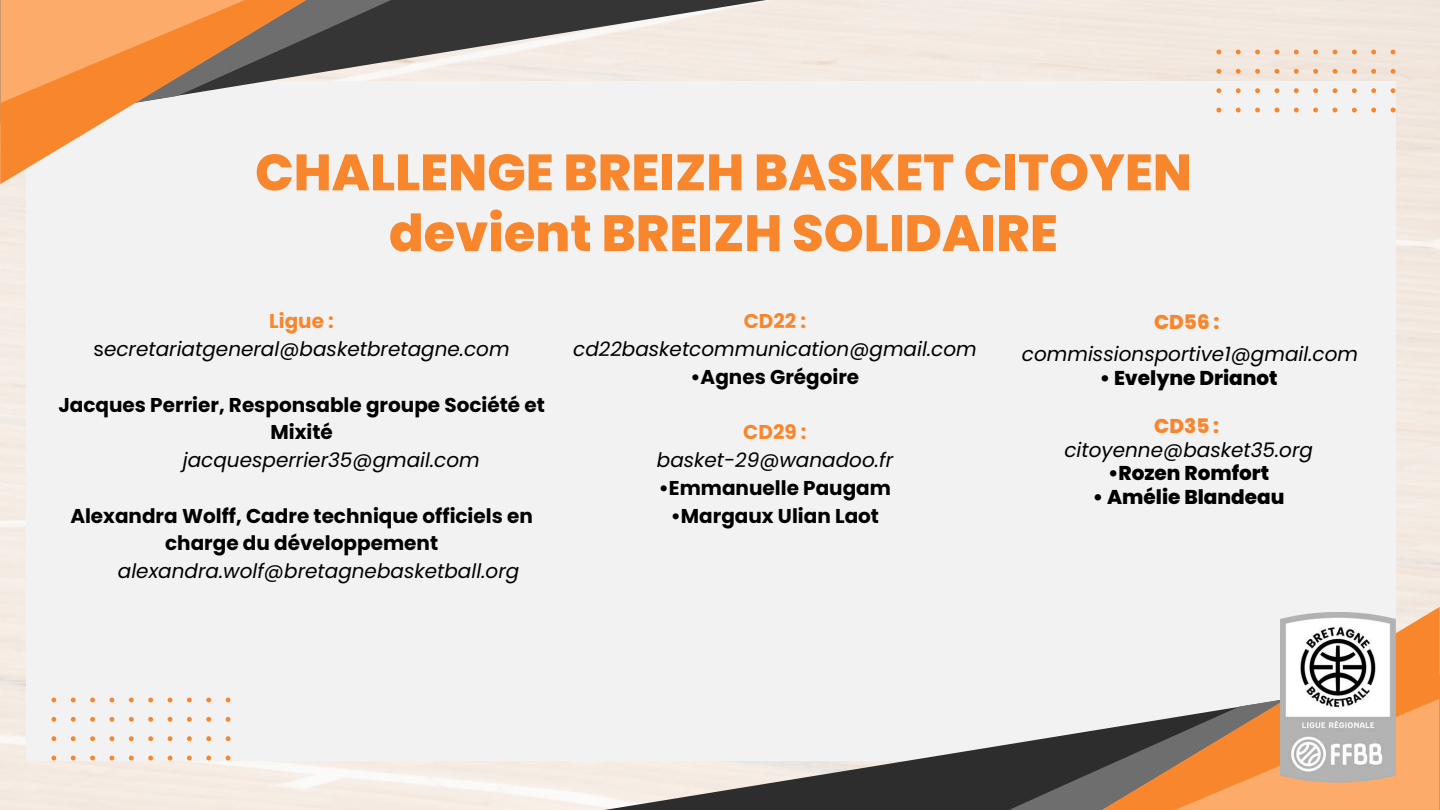
<style>
.page{position:relative;width:1440px;height:810px;background:#f3eae2}
.page>*{position:absolute;margin:0;border:0;box-sizing:border-box;transform-origin:0 0}
.t1{font:800 51px/60.8px "Poppins";color:#f8862c;text-align:center}
.t2{font:italic 20px/27.7px "Poppins";color:#000;text-align:center}
.t3{font:700 20px/27.8px "Poppins";color:#000;text-align:center}
.t4{font:800 20px "Poppins";color:#000}
.t5{font:700 20px "Poppins";color:#f8862c}
.t6{font:800 20px "Poppins";color:#f8862c}
.s1{font-weight:700;font-style:normal;color:#f8862c}
.s2{font-style:normal}
</style>
<div class="page">
<div style="left:27px;top:81px;width:1369px;height:679px;background:#f2f2f2"></div>
<svg style="left:565px;top:754px;width:379px;height:56px"></svg>
<svg style="left:944px;top:737px;width:109px;height:73px;background:#484848"></svg>
<svg style="left:1053px;top:607px;width:387px;height:203px"></svg>
<svg style="left:439px;top:0;width:336px;height:81px;background:#b5b0ab"></svg>
<svg style="left:342px;top:0;width:97px;height:81px;background:#686665"></svg>
<svg style="left:0;top:0;width:342px;height:184px"></svg>
<svg style="left:1216px;top:50px;width:5px;height:4px"></svg>
<svg style="left:1236px;top:50px;width:5px;height:4px"></svg>
<svg style="left:1255px;top:50px;width:5px;height:4px"></svg>
<svg style="left:1274px;top:50px;width:5px;height:4px"></svg>
<svg style="left:1294px;top:50px;width:5px;height:4px"></svg>
<svg style="left:1313px;top:50px;width:5px;height:4px"></svg>
<svg style="left:1333px;top:50px;width:4px;height:4px"></svg>
<svg style="left:1352px;top:50px;width:5px;height:4px"></svg>
<svg style="left:1371px;top:50px;width:5px;height:4px"></svg>
<svg style="left:1216px;top:69px;width:5px;height:5px"></svg>
<svg style="left:1236px;top:69px;width:5px;height:5px"></svg>
<svg style="left:1255px;top:69px;width:5px;height:5px"></svg>
<svg style="left:1274px;top:69px;width:5px;height:5px"></svg>
<svg style="left:1294px;top:69px;width:5px;height:5px"></svg>
<svg style="left:1313px;top:69px;width:5px;height:5px"></svg>
<svg style="left:1333px;top:69px;width:4px;height:5px"></svg>
<svg style="left:1352px;top:69px;width:5px;height:5px"></svg>
<svg style="left:1371px;top:69px;width:5px;height:5px"></svg>
<svg style="left:1216px;top:88px;width:5px;height:5px"></svg>
<svg style="left:1236px;top:88px;width:5px;height:5px"></svg>
<svg style="left:1255px;top:88px;width:5px;height:5px"></svg>
<svg style="left:1274px;top:88px;width:5px;height:5px"></svg>
<svg style="left:1294px;top:88px;width:5px;height:5px"></svg>
<svg style="left:1313px;top:88px;width:5px;height:5px"></svg>
<svg style="left:1333px;top:88px;width:4px;height:5px"></svg>
<svg style="left:1352px;top:88px;width:5px;height:5px"></svg>
<svg style="left:1371px;top:88px;width:5px;height:5px"></svg>
<svg style="left:1216px;top:108px;width:5px;height:4px"></svg>
<svg style="left:1236px;top:108px;width:5px;height:4px"></svg>
<svg style="left:1255px;top:108px;width:5px;height:4px"></svg>
<svg style="left:1274px;top:108px;width:5px;height:4px"></svg>
<svg style="left:1294px;top:108px;width:5px;height:4px"></svg>
<svg style="left:1313px;top:108px;width:5px;height:4px"></svg>
<svg style="left:1333px;top:108px;width:4px;height:4px"></svg>
<svg style="left:1352px;top:108px;width:5px;height:4px"></svg>
<svg style="left:1371px;top:108px;width:5px;height:4px"></svg>
<svg style="left:1391px;top:50px;width:4px;height:4px"></svg>
<svg style="left:1391px;top:69px;width:4px;height:5px"></svg>
<svg style="left:1391px;top:88px;width:4px;height:5px"></svg>
<svg style="left:1391px;top:108px;width:4px;height:4px"></svg>
<svg style="left:51px;top:698px;width:5px;height:4px"></svg>
<svg style="left:71px;top:698px;width:5px;height:4px"></svg>
<svg style="left:90px;top:698px;width:5px;height:4px"></svg>
<svg style="left:110px;top:698px;width:4px;height:4px"></svg>
<svg style="left:129px;top:698px;width:5px;height:4px"></svg>
<svg style="left:148px;top:698px;width:5px;height:4px"></svg>
<svg style="left:168px;top:698px;width:4px;height:4px"></svg>
<svg style="left:187px;top:698px;width:5px;height:4px"></svg>
<svg style="left:206px;top:698px;width:5px;height:4px"></svg>
<svg style="left:51px;top:717px;width:5px;height:5px"></svg>
<svg style="left:71px;top:717px;width:5px;height:5px"></svg>
<svg style="left:90px;top:717px;width:5px;height:5px"></svg>
<svg style="left:110px;top:717px;width:4px;height:5px"></svg>
<svg style="left:129px;top:717px;width:5px;height:5px"></svg>
<svg style="left:148px;top:717px;width:5px;height:5px"></svg>
<svg style="left:168px;top:717px;width:4px;height:5px"></svg>
<svg style="left:187px;top:717px;width:5px;height:5px"></svg>
<svg style="left:206px;top:717px;width:5px;height:5px"></svg>
<svg style="left:51px;top:736px;width:5px;height:5px"></svg>
<svg style="left:71px;top:736px;width:5px;height:5px"></svg>
<svg style="left:90px;top:736px;width:5px;height:5px"></svg>
<svg style="left:110px;top:736px;width:4px;height:5px"></svg>
<svg style="left:129px;top:736px;width:5px;height:5px"></svg>
<svg style="left:148px;top:736px;width:5px;height:5px"></svg>
<svg style="left:168px;top:736px;width:4px;height:5px"></svg>
<svg style="left:187px;top:736px;width:5px;height:5px"></svg>
<svg style="left:206px;top:736px;width:5px;height:5px"></svg>
<svg style="left:51px;top:756px;width:5px;height:4px"></svg>
<svg style="left:71px;top:756px;width:5px;height:4px"></svg>
<svg style="left:90px;top:756px;width:5px;height:4px"></svg>
<svg style="left:110px;top:756px;width:4px;height:4px"></svg>
<svg style="left:129px;top:756px;width:5px;height:4px"></svg>
<svg style="left:148px;top:756px;width:5px;height:4px"></svg>
<svg style="left:168px;top:756px;width:4px;height:4px"></svg>
<svg style="left:187px;top:756px;width:5px;height:4px"></svg>
<svg style="left:206px;top:756px;width:5px;height:4px"></svg>
<svg style="left:226px;top:698px;width:4px;height:4px"></svg>
<svg style="left:226px;top:717px;width:4px;height:5px"></svg>
<svg style="left:226px;top:736px;width:4px;height:5px"></svg>
<svg style="left:226px;top:756px;width:4px;height:4px"></svg>
<img style="left:1281px;top:612px;width:114px;height:171px">
<h1 class="t1" style="left:255px;top:142px;width:938px">CHALLENGE BREIZH BASKET CITOYEN devient BREIZH SOLIDAIRE</h1>
<p class="t2" style="left:94px;top:308px;width:418px"><span class="s1">Ligue : </span><span class="s2">s</span>ecretariatgeneral@basketbretagne.com</p>
<p class="t3" style="left:58px;top:391px;width:488px">Jacques Perrier, Responsable groupe Société et<br>Mixité</p>
<p class="t2" style="left:183px;top:446px;width:299px">jacquesperrier35@gmail.com</p>
<p class="t3" style="left:70px;top:502px;width:464px">Alexandra Wolff, Cadre technique officiels en charge du développement</p>
<p class="t2" style="left:118px;top:557px;width:403px">alexandra.wolf@bretagnebasketball.org</p>
<p class="t5" style="left:744px;top:310px;width:64px">CD22 :</p>
<p class="t2" style="left:573px;top:335px;width:405px">cd22basketcommunication@gmail.com</p>
<p class="t3" style="left:691px;top:363px;width:170px">•Agnes Grégoire</p>
<p class="t5" style="left:743px;top:421px;width:65px">CD29 :</p>
<p class="t2" style="left:657px;top:446px;width:238px">basket-29@wanadoo.fr</p>
<p class="t3" style="left:659px;top:474px;width:234px">•Emmanuelle Paugam</p>
<p class="t3" style="left:671px;top:502px;width:210px">•Margaux Ulian Laot</p>
<p class="t6" style="left:1154px;top:310px;width:67px">CD56 :</p>
<p class="t2" style="left:1022px;top:340px;width:338px">commissionsportive1@gmail.com</p>
<p class="t4" style="left:1100px;top:366px;width:179px">• Evelyne Drianot</p>
<p class="t6" style="left:1154px;top:414px;width:66px">CD35 :</p>
<p class="t2" style="left:1064px;top:436px;width:250px">citoyenne@basket35.org</p>
<p class="t4" style="left:1108px;top:462px;width:163px">•Rozen Romfort</p>
<p class="t4" style="left:1093px;top:486px;width:193px">• Amélie Blandeau</p>
</div>
